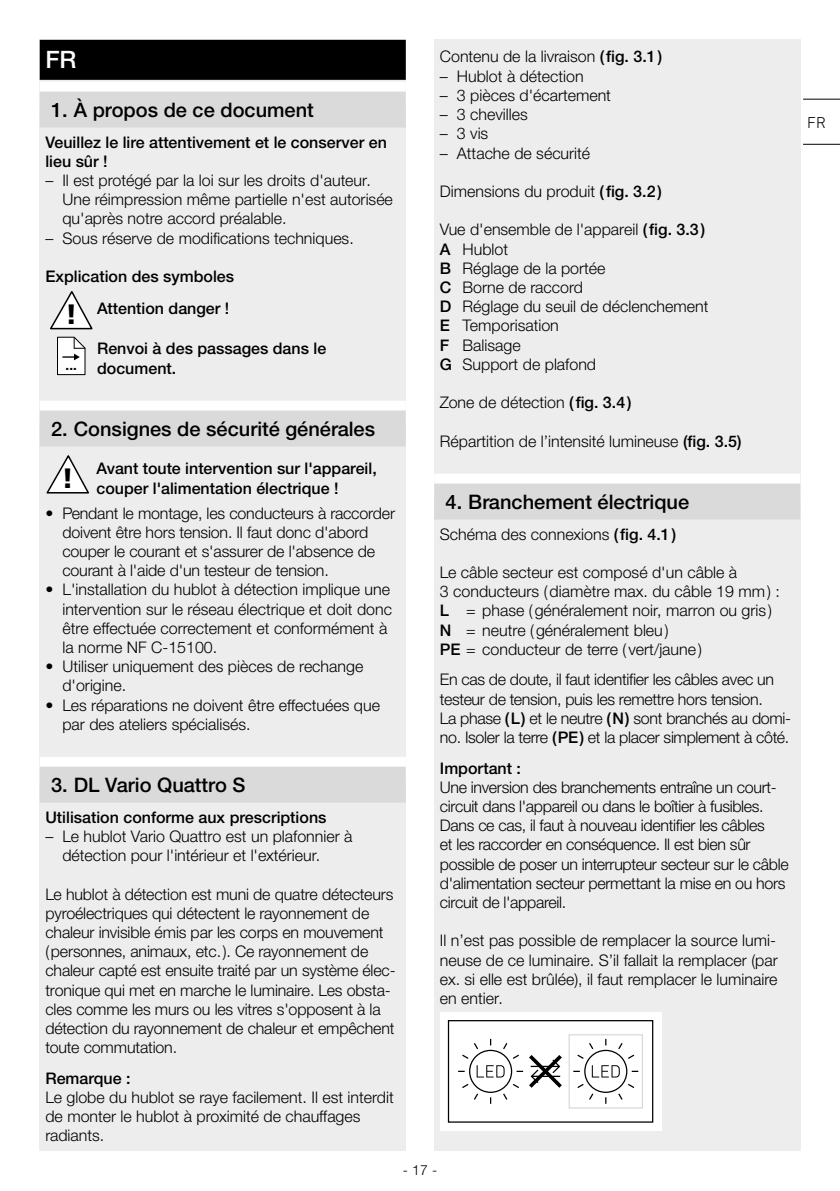
<style>
.page{position:relative;width:840px;height:1191px;background:#fff}
.page>*{position:absolute;margin:0;border:0;box-sizing:border-box;transform-origin:0 0}
.t1{font:900 28px "Frutiger LT Com";color:#000}
.t2{font:500 24px "Helvetica Neue LTW1 G";color:#fff}
.t3{font:500 20px "Helvetica Neue LTW1 G";color:#000}
.t4{font:300 16px/19.2px "Helvetica Neue LTW1 G";letter-spacing:-.01em;color:#000}
.t5{font:500 16px/19.2px "Helvetica Neue LTW1 G";color:#000}
.t6{font:300 16px "DIN Next W1 G";color:#000}
.t7{font:300 14px "Helvetica Neue LTW1 G";color:#000}
.t8{font:700 13.4px "Helvetica Neue LT Pro";color:#000}
.s1{font-family:"Frutiger LT Com";font-weight:900;font-size:28px}
.s2{font-weight:500}
.s3{font-family:"Helvetica Neue LT Pro";font-weight:500}
</style>
<div class="page">
<hr style="left:802px;top:99px;width:37px;height:1px;background:#000">
<hr style="left:802px;top:144px;width:37px;height:1px;background:#000">
<div style="left:40px;top:40px;width:365px;height:1111px;background:#ededed"></div>
<div style="left:40px;top:40px;width:365px;height:40px;background:#000"></div>
<div style="left:40px;top:82px;width:365px;height:24px;background:#fff"></div>
<div style="left:40px;top:92px;width:365px;height:36px;background:#dadada"></div>
<div style="left:40px;top:401px;width:365px;height:24px;background:#fff"></div>
<div style="left:40px;top:410px;width:365px;height:36px;background:#dadada"></div>
<div style="left:40px;top:757px;width:365px;height:24px;background:#fff"></div>
<div style="left:40px;top:766px;width:365px;height:36px;background:#dadada"></div>
<svg style="left:50px;top:291px;width:42px;height:38px"></svg>
<svg style="left:57px;top:337px;width:28px;height:38px"></svg>
<svg style="left:46px;top:455px;width:43px;height:39px"></svg>
<div style="left:434px;top:40px;width:365px;height:1111px;background:#ededed"></div>
<div style="left:434px;top:474px;width:365px;height:24px;background:#fff"></div>
<div style="left:434px;top:483px;width:365px;height:36px;background:#dadada"></div>
<div style="left:439px;top:1012px;width:221px;height:118px;background:#fff"></div>
<svg style="left:447px;top:1020px;width:206px;height:102px"></svg>
<h2 class="t2" style="left:45px;top:45px;width:33px">FR</h2>
<p class="t3" style="left:51px;top:98px;width:264px">1. À propos de ce document</p>
<p class="t5" style="left:45px;top:132px;width:343px">Veuillez le lire attentivement et le conserver en lieu sûr !</p>
<p class="t4" style="left:62px;top:171px;width:332px;text-indent:-17px">– Il est protégé par la loi sur les droits d'auteur.<br>Une réimpression même partielle n'est autorisée qu'après notre accord préalable.</p>
<p class="t4" style="left:45px;top:228px;width:310px">– Sous réserve de modifications techniques.</p>
<p class="t5" style="left:45px;top:260px;width:190px;line-height:32.2px;text-align:right">Explication des symboles <span class="s1">!</span> Attention danger !</p>
<p class="t8" style="left:66px;top:357px;width:13px">...</p>
<p class="t5" style="left:97px;top:339px;width:230px">Renvoi à des passages dans le document.</p>
<p class="t3" style="left:51px;top:417px;width:325px">2. Consignes de sécurité générales</p>
<p class="t5" style="left:96px;top:459px;width:282px">Avant toute intervention sur l'appareil, couper l'alimentation électrique !</p>
<p class="t4" style="left:62px;top:503px;width:334px;text-indent:-17px">• Pendant le montage, les conducteurs à raccorder doivent être hors tension. Il faut donc d'abord couper le courant et s'assurer de l'absence de courant à l'aide d'un testeur de tension.</p>
<p class="t4" style="left:62px;top:580px;width:331px;text-indent:-17px">• L'installation du hublot à détection implique une intervention sur le réseau électrique et doit donc être effectuée correctement et conformément à la norme NF C-15100.</p>
<p class="t4" style="left:62px;top:657px;width:302px;text-indent:-17px">• Utiliser uniquement des pièces de rechange d'origine.</p>
<p class="t4" style="left:62px;top:695px;width:319px;text-indent:-17px">• Les réparations ne doivent être effectuées que par des ateliers spécialisés.</p>
<h1 class="t1" style="left:61px;top:462px;width:14px">!</h1>
<p class="t3" style="left:51px;top:773px;width:196px">3. DL Vario Quattro S</p>
<p class="t5" style="left:45px;top:807px;width:282px">Utilisation conforme aux prescriptions</p>
<p class="t4" style="left:62px;top:826px;width:291px;text-indent:-17px">– Le hublot Vario Quattro est un plafonnier à détection pour l'intérieur et l'extérieur.</p>
<p class="t4" style="left:45px;top:884px;width:351px">Le hublot à détection est muni de quatre détecteurs pyroélectriques qui détectent le rayonnement de chaleur invisible émis par les corps en mouvement (personnes, animaux, etc.). Ce rayonnement de chaleur capté est ensuite traité par un système élec&shy;tronique qui met en marche le luminaire. Les obsta&shy;cles comme les murs ou les vitres s'opposent à la détection du rayonnement de chaleur et empêchent toute commutation.</p>
<p class="t5" style="left:45px;top:1068px;width:87px">Remarque :</p>
<p class="t4" style="left:45px;top:1087px;width:350px">Le globe du hublot se raye facilement. Il est interdit de monter le hublot à proximité de chauffages radiants.</p>
<p class="t4" style="left:439px;top:47px;width:224px">Contenu de la livraison <span class="s2">(fig.</span> <span class="s3">3.1</span><span class="s2">)</span></p>
<p class="t4" style="left:439px;top:66px;width:145px">– Hublot à détection</p>
<p class="t4" style="left:439px;top:85px;width:172px">– 3 pièces d'écartement</p>
<p class="t4" style="left:439px;top:105px;width:89px">– 3 chevilles</p>
<p class="t4" style="left:439px;top:124px;width:50px">– 3 vis</p>
<p class="t4" style="left:439px;top:143px;width:152px">– Attache de sécurité</p>
<p class="t4" style="left:439px;top:181px;width:223px">Dimensions du produit <span class="s2">(fig.</span> <span class="s3">3.2</span><span class="s2">)</span></p>
<p class="t4" style="left:439px;top:220px;width:270px">Vue d'ensemble de l'appareil <span class="s2">(fig.</span> <span class="s3">3.3</span><span class="s2">)<br>A</span> Hublot<br><span class="s2">B</span> Réglage de la portée<br><span class="s2">C</span> Borne de raccord<br><span class="s2">D</span> Réglage du seuil de déclenchement<br><span class="s2">E</span> Temporisation<br><span class="s2">F</span> Balisage<br><span class="s2">G</span> Support de plafond</p>
<p class="t4" style="left:439px;top:393px;width:193px">Zone de détection <span class="s2">(fig.</span> <span class="s3">3.4</span><span class="s2">)</span></p>
<p class="t4" style="left:439px;top:431px;width:303px">Répartition de l’intensité lumineuse <span class="s2">(fig.</span> <span class="s3">3.5</span><span class="s2">)</span></p>
<p class="t3" style="left:445px;top:490px;width:245px">4. Branchement électrique</p>
<p class="t4" style="left:439px;top:524px;width:238px">Schéma des connexions <span class="s2">(fig. 4.1)</span></p>
<p class="t4" style="left:439px;top:562px;width:341px">Le câble secteur est composé d'un câble à<br>3 conducteurs (diamètre max. du câble 19 mm) :<br><span class="s2">L</span> = phase (généralement noir, marron ou gris )<br><span class="s2">N</span> = neutre (généralement bleu)<br><span class="s2">PE</span> = conducteur de terre ( vert/jaune)</p>
<p class="t4" style="left:439px;top:670px;width:352px">En cas de doute, il faut identifier les câbles avec un testeur de tension, puis les remettre hors tension.<br>La phase <span class="s2">(L)</span> et le neutre <span class="s2">(N)</span> sont branchés au domi&shy;no. Isoler la terre <span class="s2">(PE)</span> et la placer simplement à côté.</p>
<p class="t5" style="left:439px;top:758px;width:83px">Important :</p>
<p class="t4" style="left:439px;top:777px;width:350px">Une inversion des branchements entraîne un court&shy;circuit dans l'appareil ou dans le boîtier à fusibles.<br>Dans ce cas, il faut à nouveau identifier les câbles<br>et les raccorder en conséquence. Il est bien sûr possible de poser un interrupteur secteur sur le câble d'alimentation secteur permettant la mise en ou hors circuit de l'appareil.</p>
<p class="t4" style="left:439px;top:931px;width:339px;text-align:justify">Il n’est pas possible de remplacer la source lumi&shy;neuse de ce luminaire. S’il fallait la remplacer (par ex. si elle est brûlée), il faut remplacer le luminaire en entier.</p>
<p class="t7" style="left:402px;top:1161px;width:36px">- 17 -</p>
<p class="t6" style="left:806px;top:113px;width:20px">FR</p>
</div>
